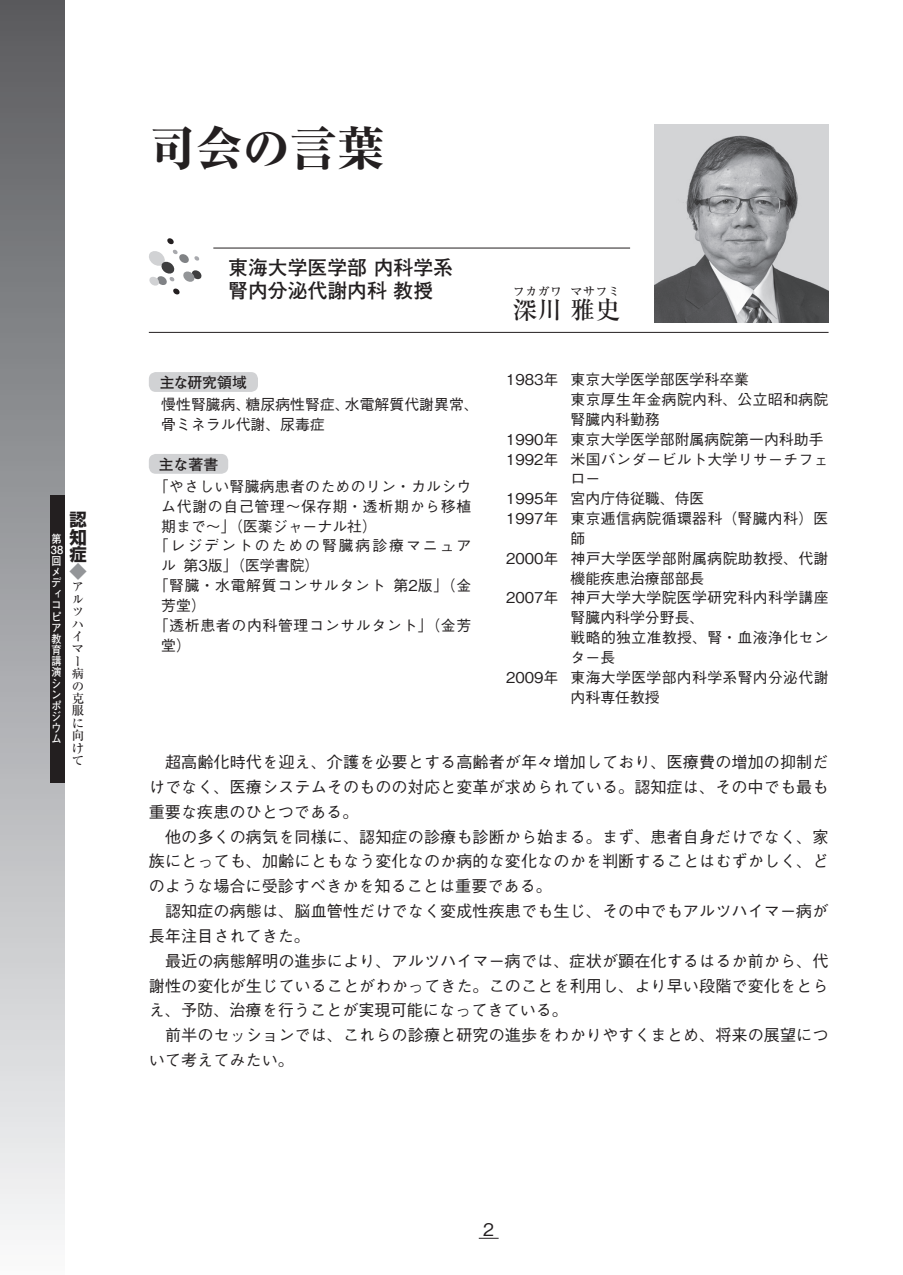
<style>
.page{position:relative;width:903px;height:1275px;background:#fff}
.page>*{position:absolute;margin:0;border:0;box-sizing:border-box;transform-origin:0 0}
.タイトル{font:800 47.07px "Ryumin Pro";color:#231f20}
.氏名{font:500 24.85px "Ryumin Pro";color:#231f20}
.肩書き{font:700 19.78px "Futo Go B101 Pro";color:#231f20}
.t1{font:700 17.32px/17.3px "Shin Go Pro";color:#231f20;text-align:justify}
.ノーマル{font:500 17.32px "Gothic BBB Pro";color:#231f20}
.t2{font:700 17.32px "Shin Go Pro";color:#939598}
.本文{font:500 16.1px/24.8px "Gothic BBB Pro";letter-spacing:.005em;color:#231f20;text-align:justify}
.経歴{font:500 14.88px/19.8px "Gothic BBB Pro";letter-spacing:.02em;color:#231f20}
._12Q16H左インデント{font:500 14.88px/19.8px "Gothic BBB Pro";letter-spacing:.045em;color:#231f20}
.経歴-2{font:500 14.88px "Gothic BBB Pro";color:#231f20}
._12Q16H左インデント-2{font:500 14.88px/19.8px "Gothic BBB Pro";color:#231f20}
._12Q16H左インデント-3{font:500 14.88px/19.8px "Gothic BBB Pro";letter-spacing:.13em;color:#231f20}
.ノーマル-2{font:700 14.88px "Futo Go B101 Pro";color:#231f20}
.氏名-2{font:500 12.42px/12.4px "Ryumin Pro";color:#231f20}
.t3{font:700 11.2px/11.2px "Futo Go B101 Pro";color:#fff;scale:.9 1}
</style>
<div class="page">
<svg style="left:479px;top:1238px;width:20px;height:1px"></svg>
<div style="left:0;top:0;width:64px;height:1275px;background:linear-gradient(to bottom,#595a5e,#f7f8fa)"></div>
<div style="left:50px;top:495px;width:14px;height:288px;background:#231f20"></div>
<svg style="left:149px;top:238px;width:53px;height:57px"></svg>
<img style="left:655px;top:124px;width:173px;height:198px">
<hr style="left:213px;top:248px;width:417px;height:1px;background:#231f20">
<hr style="left:149px;top:332px;width:679px;height:1px;background:#231f20">
<div style="left:149px;top:372px;width:109px;height:20px;background:#d1d2d4;border-radius:7px"></div>
<div style="left:149px;top:454px;width:79px;height:20px;background:#d1d2d4;border-radius:7px"></div>
<p class="t1" style="left:69px;top:509px;width:19px">認知症</p>
<p class="t2" style="left:69px;top:558px;width:19px">◆</p>
<p class="氏名-2" style="left:72px;top:580px;width:14px">アルツハイマー病の克服に向けて</p>
<p class="t3" style="left:51px;top:531px;width:15px">第<br>38回メディコピア教育講演シンポジウム</p>
<p class="タイトル" style="left:149px;top:111px;width:237px">司会の言葉</p>
<p class="肩書き" style="left:228px;top:252px;width:226px">東海大学医学部 内科学系</p>
<p class="肩書き" style="left:228px;top:274px;width:207px">腎内分泌代謝内科 教授</p>
<p class="ノーマル-2" style="left:160px;top:370px;width:89px">主な研究領域</p>
<p class="_12Q16H左インデント-2" style="left:161px;top:393px;width:319px">慢性腎臓病、糖尿病性腎症、水電解質代謝異常、骨ミネラル代謝、尿毒症</p>
<p class="ノーマル-2" style="left:159px;top:452px;width:61px">主な著書</p>
<p class="_12Q16H左インデント" style="left:161px;top:474px;width:312px;text-align:justify;text-indent:-7px">「やさしい腎臓病患者のためのリン・カルシウム代謝の自己管理〜保存期・透析期から移植期まで～」（医薬ジャーナル社）</p>
<p class="_12Q16H左インデント-3" style="left:161px;top:534px;width:312px;text-indent:-7px">「レジデントのための腎臓病診療マニュアル 第3版」（医学書院）</p>
<p class="_12Q16H左インデント" style="left:161px;top:574px;width:311px;text-indent:-7px">「腎臓・水電解質コンサルタント 第2版」（金芳堂）</p>
<p class="_12Q16H左インデント" style="left:161px;top:613px;width:312px;text-indent:-7px">「透析患者の内科管理コンサルタント」（金芳堂）</p>
<p class="氏名-2" style="left:513px;top:284px;width:51px">フカガワ</p>
<p class="氏名-2" style="left:570px;top:284px;width:51px">マサフミ</p>
<p class="氏名" style="left:513px;top:291px;width:109px">深川雅史</p>
<p class="経歴-2" style="left:506px;top:368px;width:245px">1983年 東京大学医学部医学科卒業</p>
<p class="経歴" style="left:570px;top:388px;width:259px">東京厚生年金病院内科、公立昭和病院腎臓内科勤務</p>
<p class="経歴-2" style="left:506px;top:427px;width:319px">1990年 東京大学医学部附属病院第一内科助手</p>
<p class="経歴" style="left:570px;top:447px;width:259px;text-indent:-64px">1992年 米国バンダービルト大学リサーチフェロー</p>
<p class="経歴-2" style="left:506px;top:487px;width:200px">1995年 宮内庁侍従職、侍医</p>
<p class="経歴" style="left:570px;top:507px;width:259px;text-indent:-64px">1997年 東京逓信病院循環器科（腎臓内科）医師</p>
<p class="経歴" style="left:570px;top:546px;width:259px;text-indent:-64px">2000年 神戸大学医学部附属病院助教授、代謝機能疾患治療部部長</p>
<p class="経歴" style="left:570px;top:586px;width:259px;text-indent:-64px">2007年 神戸大学大学院医学研究科内科学講座腎臓内科学分野長、</p>
<p class="経歴" style="left:570px;top:626px;width:259px">戦略的独立准教授、腎・血液浄化センター長</p>
<p class="経歴" style="left:570px;top:665px;width:259px;text-indent:-64px">2009年 東海大学医学部内科学系腎内分泌代謝内科専任教授</p>
<p class="本文" style="left:149px;top:748px;width:681px">　超高齢化時代を迎え、介護を必要とする高齢者が年々増加しており、医療費の増加の抑制だけでなく、医療システムそのものの対応と変革が求められている。認知症は、その中でも最も重要な疾患のひとつである。</p>
<p class="本文" style="left:149px;top:822px;width:681px">　他の多くの病気を同様に、認知症の診療も診断から始まる。まず、患者自身だけでなく、家族にとっても、加齢にともなう変化なのか病的な変化なのかを判断することはむずかしく、どのような場合に受診すべきかを知ることは重要である。</p>
<p class="本文" style="left:149px;top:897px;width:681px">　認知症の病態は、脳血管性だけでなく変成性疾患でも生じ、その中でもアルツハイマー病が長年注目されてきた。</p>
<p class="本文" style="left:149px;top:946px;width:681px">　最近の病態解明の進歩により、アルツハイマー病では、症状が顕在化するはるか前から、代謝性の変化が生じていることがわかってきた。このことを利用し、より早い段階で変化をとらえ、予防、治療を行うことが実現可能になってきている。</p>
<p class="本文" style="left:149px;top:1021px;width:681px">　前半のセッションでは、これらの診療と研究の進歩をわかりやすくまとめ、将来の展望について考えてみたい。</p>
<p class="ノーマル" style="left:483px;top:1215px;width:12px">2</p>
</div>
